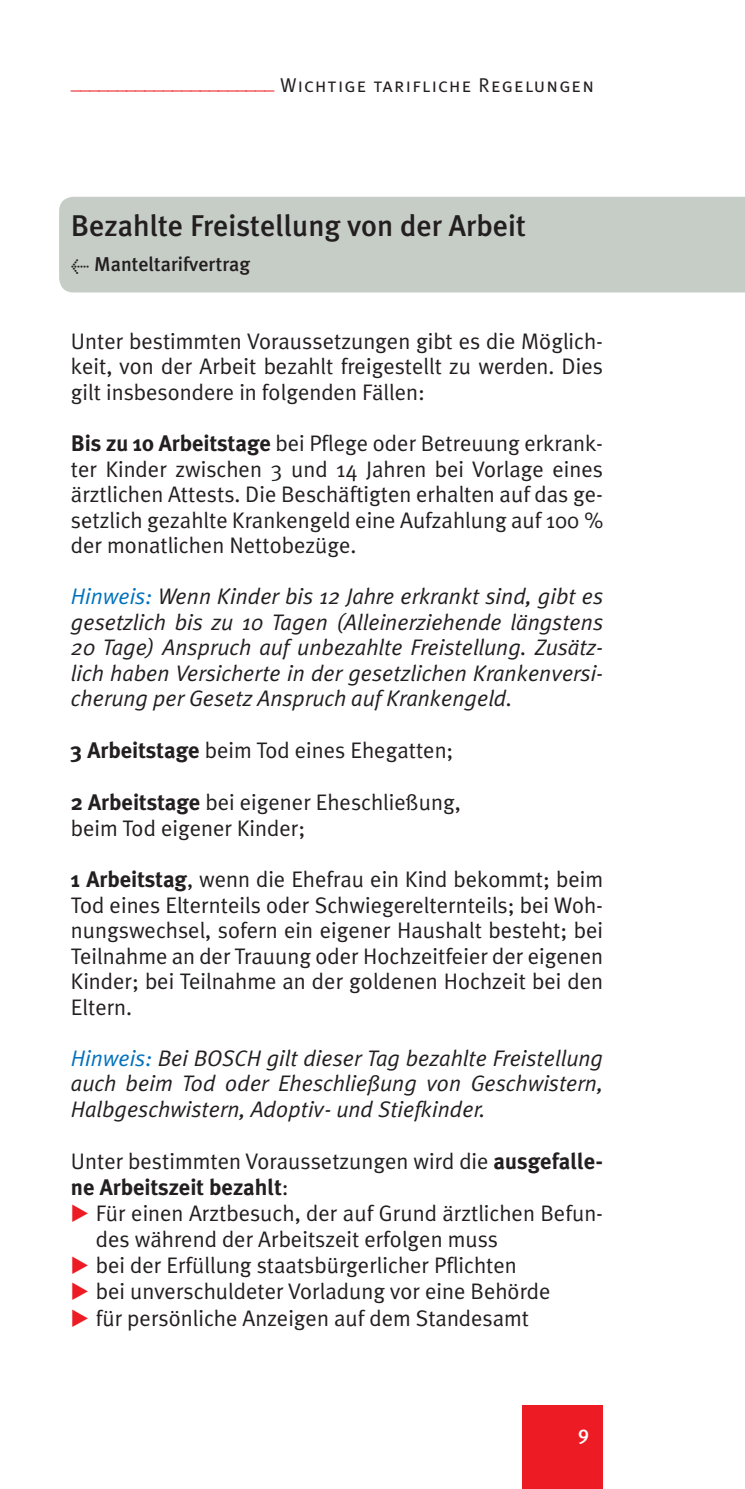
<style>
.page{position:relative;width:745px;height:1489px;background:#fff}
.page>*{position:absolute;margin:0;border:0;box-sizing:border-box;transform-origin:0 0}
.t1{font:500 30px "Meta Plus";color:#231f20}
.t2{font:22.5px/25.5px "Meta Plus Normal";color:#231f20;text-align:justify}
.t3{font:italic 22.5px/25.5px "Meta Plus Normal";color:#231f20;text-align:justify}
.t4{font:700 22.5px "Meta Plus";color:#231f20}
.t5{font:20px "Meta Plus Normal Caps";letter-spacing:.06em;color:#231f20}
.t6{font:500 20px "Meta Plus";color:#231f20}
.t7{font:20px "Meta Plus Medium Caps";color:#fff}
.s1{color:#ed1c24}
.s2{font-size:15px}
.s3{font-family:"Meta Plus";font-weight:700}
.s4{color:#0071bc}
.s5{font-family:"Meta Plus Normal";font-weight:400}
.s6{font-family:"European Pi Three";color:#ed1c24}
</style>
<div class="page">
<div style="left:59px;top:197px;width:685px;height:95px;background:#c6cdc6"></div>
<div style="left:522px;top:1405px;width:80px;height:83px;background:#ed1c24"></div>
<p class="t5" style="left:71px;top:73px;width:524px"><span class="s1">______________________</span> Wichtige tarifliche Regelungen</p>
<h1 class="t1" style="left:71px;top:213px;width:456px">Bezahlte Freistellung von der Arbeit</h1>
<p class="t6" style="left:71px;top:256px;width:181px"><span class="s2">&lt;</span> Manteltarifvertrag</p>
<p class="t2" style="left:71px;top:330px;width:533px">Unter bestimmten Voraussetzungen gibt es die Möglich&shy;keit, von der Arbeit bezahlt freigestellt zu werden. Dies gilt insbesondere in folgenden Fällen:</p>
<p class="t2" style="left:71px;top:432px;width:533px"><span class="s3">Bis zu 10 Arbeitstage</span> bei Pflege oder Betreuung erkrank&shy;ter Kinder zwischen 3 und 14 Jahren bei Vorlage eines ärztlichen Attests. Die Beschäftigten erhalten auf das ge&shy;setzlich gezahlte Krankengeld eine Aufzahlung auf 100 % der monatlichen Nettobezüge.</p>
<p class="t3" style="left:71px;top:585px;width:533px"><span class="s4">Hinweis:</span> Wenn Kinder bis 12 Jahre erkrankt sind, gibt es gesetzlich bis zu 10 Tagen (Alleinerziehende längstens 20 Tage) Anspruch auf unbezahlte Freistellung. Zusätz&shy;lich haben Versicherte in der gesetzlichen Krankenversi&shy;cherung per Gesetz Anspruch auf Krankengeld.</p>
<p class="t2" style="left:71px;top:739px;width:384px"><span class="s3">3 Arbeitstage</span> beim Tod eines Ehegatten;</p>
<p class="t2" style="left:71px;top:791px;width:391px"><span class="s3">2 Arbeitstage</span> bei eigener Eheschließung, beim Tod eigener Kinder;</p>
<p class="t2" style="left:71px;top:868px;width:533px"><span class="s3">1 Arbeitstag</span>, wenn die Ehefrau ein Kind bekommt; beim Tod eines Elternteils oder Schwiegerelternteils; bei Woh&shy;nungswechsel, sofern ein eigener Haushalt besteht; bei Teilnahme an der Trauung oder Hochzeitfeier der eigenen Kinder; bei Teilnahme an der goldenen Hochzeit bei den Eltern.</p>
<p class="t3" style="left:71px;top:1046px;width:533px"><span class="s4">Hinweis:</span> Bei BOSCH gilt dieser Tag bezahlte Freistellung auch beim Tod oder Eheschließung von Geschwistern, Halbgeschwistern, Adoptiv- und Stiefkinder.</p>
<p class="t2" style="left:71px;top:1149px;width:533px">Unter bestimmten Voraussetzungen wird die <span class="s3">ausgefalle-</span></p>
<p class="t4" style="left:71px;top:1177px;width:219px">ne Arbeitszeit bezahlt<span class="s5">:</span></p>
<p class="t2" style="left:96px;top:1202px;width:508px;text-indent:-25px"><span class="s6">-</span> Für einen Arztbesuch, der auf Grund ärztlichen Befun&shy;des während der Arbeitszeit erfolgen muss</p>
<p class="t2" style="left:71px;top:1254px;width:447px"><span class="s6">-</span> bei der Erfüllung staatsbürgerlicher Pflichten</p>
<p class="t2" style="left:71px;top:1280px;width:481px"><span class="s6">-</span> bei unverschuldeter Vorladung vor eine Behörde</p>
<p class="t2" style="left:71px;top:1306px;width:459px"><span class="s6">-</span> für persönliche Anzeigen auf dem Standesamt</p>
<p class="t7" style="left:577px;top:1423px;width:12px">9</p>
</div>
